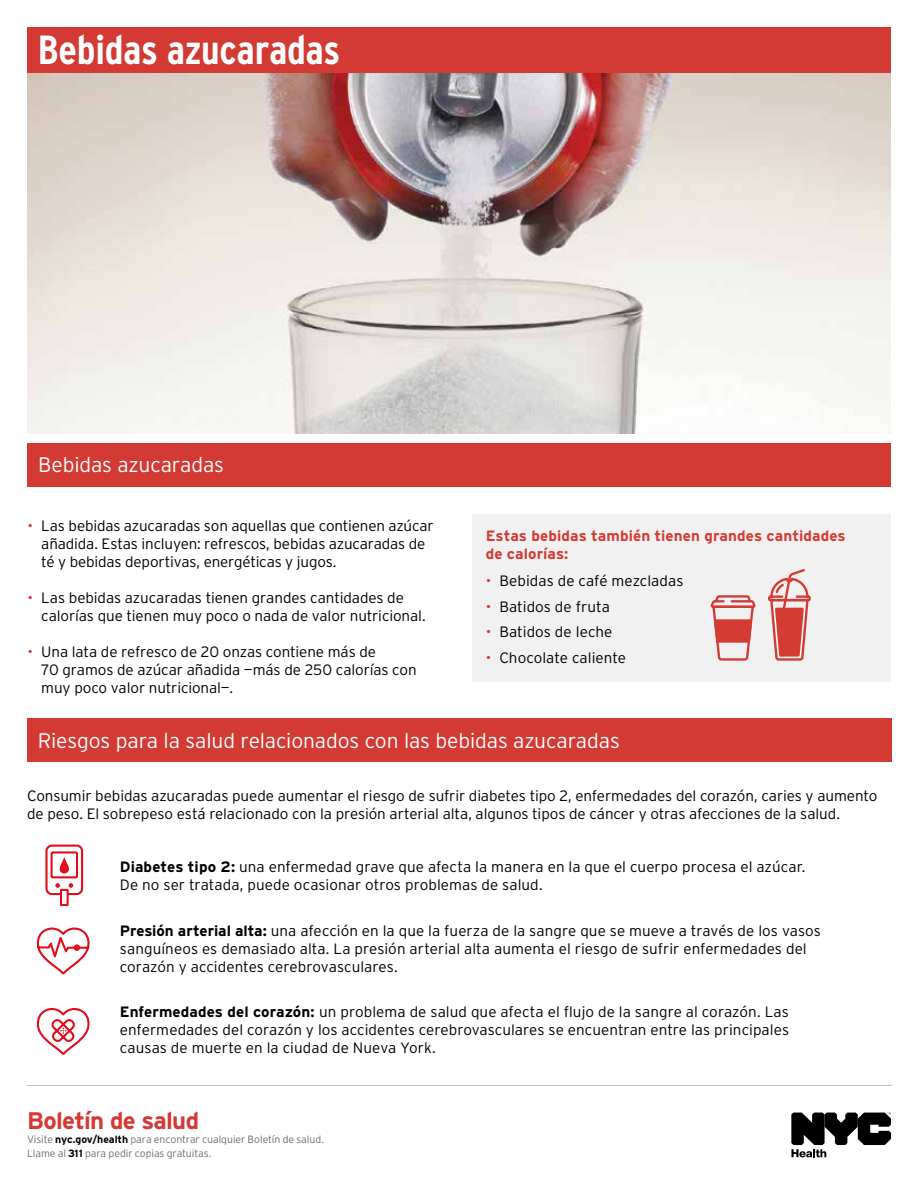
<style>
.page{position:relative;width:918px;height:1188px;background:#fff}
.page>*{position:absolute;margin:0;border:0;box-sizing:border-box;transform-origin:0 0}
.t1{font:700 condensed 40.65px "Interstate";letter-spacing:-.005em;color:#fff}
.t2{font:700 24px "Interstate";letter-spacing:-.03em;color:#d43a34}
.t3{font:300 21px "Interstate";letter-spacing:-.005em;color:#fff}
.t4{font:300 15px/18px "Interstate";letter-spacing:-.005em;color:#000}
.t5{font:700 15px/18px "Interstate";letter-spacing:.005em;color:#d43b33}
.t6{font:300 10.5px/14.1px "Interstate";letter-spacing:-.005em;color:#6d6e71}
.s1{color:#d43b33}
.s2{font-weight:700}
.s3{font-weight:700;color:#000}
</style>
<div class="page">
<div style="left:27px;top:27px;width:864px;height:47px;background:#d43a34"></div>
<img style="left:27px;top:74px;width:864px;height:359px">
<svg style="left:791px;top:1113px;width:100px;height:44px"></svg>
<div style="left:27px;top:443px;width:864px;height:43px;background:#d43a34"></div>
<div style="left:28px;top:718px;width:864px;height:43px;background:#d43a34"></div>
<hr style="left:27px;top:1085px;width:865px;height:1px;background:#bcbec0">
<div style="left:472px;top:514px;width:419px;height:167px;background:#f1f1f2"></div>
<svg style="left:710px;top:569px;width:101px;height:92px"></svg>
<svg style="left:36px;top:927px;width:54px;height:48px"></svg>
<div style="left:74px;top:944px;width:6px;height:7px;background:#e30d1c;border-radius:50%"></div>
<svg style="left:60px;top:857px;width:9px;height:17px"></svg>
<div style="left:45px;top:845px;width:38px;height:50px;border:2px solid #e30d1c;border-radius:5px"></div>
<svg style="left:55px;top:883px;width:5px;height:5px"></svg>
<svg style="left:69px;top:883px;width:4px;height:5px"></svg>
<div style="left:51px;top:851px;width:27px;height:27px;border:2px solid #e30d1c"></div>
<div style="left:60px;top:889px;width:9px;height:17px;background:#fff;border:2px solid #e30d1c"></div>
<svg style="left:36px;top:1008px;width:54px;height:47px"></svg>
<h1 class="t1" style="left:38px;top:27px;width:304px">Bebidas azucaradas</h1>
<h3 class="t3" style="left:38px;top:453px;width:187px">Bebidas azucaradas</h3>
<p class="t4" style="left:41px;top:517px;width:394px;text-indent:-14px"><span class="s1">•</span> Las bebidas azucaradas son aquellas que contienen azúcar añadida. Estas incluyen: refrescos, bebidas azucaradas de té y bebidas deportivas, energéticas y jugos.</p>
<p class="t4" style="left:41px;top:589px;width:386px;text-indent:-14px"><span class="s1">•</span> Las bebidas azucaradas tienen grandes cantidades de calorías que tienen muy poco o nada de valor nutricional.</p>
<p class="t4" style="left:41px;top:643px;width:377px;text-indent:-14px"><span class="s1">•</span> Una lata de refresco de 20 onzas contiene más de<br>70 gramos de azúcar añadida —más de 250 calorías con muy poco valor nutricional—.</p>
<p class="t5" style="left:486px;top:526px;width:361px">Estas bebidas también tienen grandes cantidades de calorías:</p>
<p class="t4" style="left:486px;top:572px;width:199px"><span class="s1">•</span> Bebidas de café mezcladas</p>
<p class="t4" style="left:486px;top:597px;width:126px"><span class="s1">•</span> Batidos de fruta</p>
<p class="t4" style="left:486px;top:623px;width:128px"><span class="s1">•</span> Batidos de leche</p>
<p class="t4" style="left:486px;top:648px;width:142px"><span class="s1">•</span> Chocolate caliente</p>
<h3 class="t3" style="left:38px;top:729px;width:584px">Riesgos para la salud relacionados con las bebidas azucaradas</h3>
<p class="t4" style="left:27px;top:787px;width:852px">Consumir bebidas azucaradas puede aumentar el riesgo de sufrir diabetes tipo 2, enfermedades del corazón, caries y aumento de peso. El sobrepeso está relacionado con la presión arterial alta, algunos tipos de cáncer y otras afecciones de la salud.</p>
<p class="t4" style="left:120px;top:857px;width:687px"><span class="s2">Diabetes tipo 2:</span> una enfermedad grave que afecta la manera en la que el cuerpo procesa el azúcar.<br>De no ser tratada, puede ocasionar otros problemas de salud.</p>
<p class="t4" style="left:120px;top:922px;width:703px"><span class="s2">Presión arterial alta:</span> una afección en la que la fuerza de la sangre que se mueve a través de los vasos sanguíneos es demasiado alta. La presión arterial alta aumenta el riesgo de sufrir enfermedades del corazón y accidentes cerebrovasculares.</p>
<p class="t4" style="left:120px;top:1003px;width:671px;text-align:justify"><span class="s2">Enfermedades del corazón:</span> un problema de salud que afecta el flujo de la sangre al corazón. Las enfermedades del corazón y los accidentes cerebrovasculares se encuentran entre las principales causas de muerte en la ciudad de Nueva York.</p>
<h2 class="t2" style="left:27px;top:1107px;width:174px">Boletín de salud</h2>
<p class="t6" style="left:27px;top:1132px;width:298px">Visite <span class="s3">nyc.gov/health</span> para encontrar cualquier Boletín de salud.<br>Llame al <span class="s3">311</span> para pedir copias gratuitas.</p>
</div>
